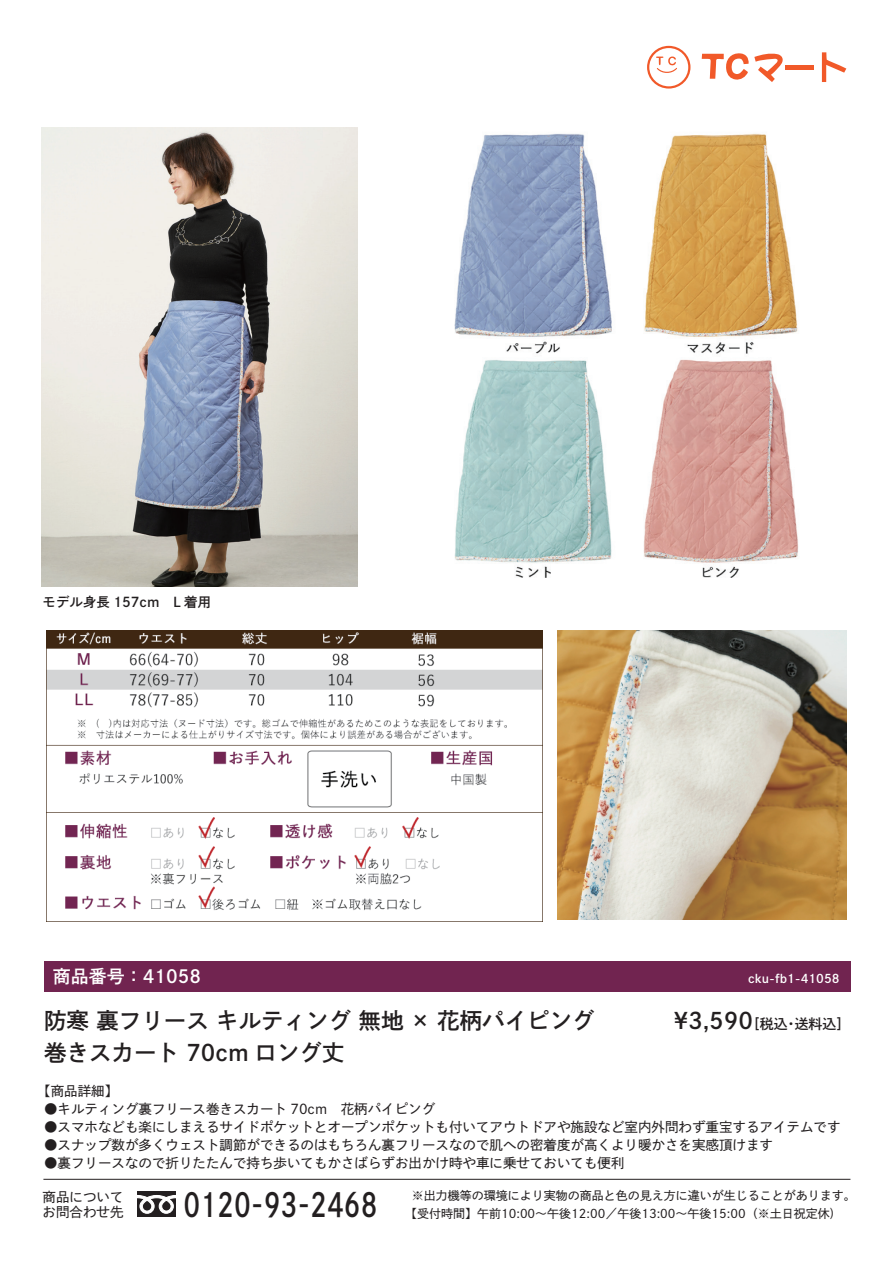
<style>
.page{position:relative;width:893px;height:1263px;background:#fff}
.page>*{position:absolute;margin:0;border:0;box-sizing:border-box;transform-origin:0 0}
.t1{font:32.55px "DNP Shuei Go Kin Std B";color:#231f20;scale:.8 1}
.t2{font:22.5px/31.5px "DNP Shuei Go Kin Std B";color:#231f20}
.t3{font:18px "DNP Shuei Go Kin Std B";color:#fff}
.t4{font:13.95px "DNP Shuei Go Kin Std B";color:#231f20}
.t5{font:13.5px/15px "DNP Shuei Go Kin Std M";color:#231f20}
.t6{font:13.5px "DNP Shuei Go Kin Std B";color:#231f20}
.t7{font:12px "DNP Shuei Go Kin Std M";color:#231f20}
.t8{font:12px "DNP Shuei Go Kin Std B";color:#fff}
.s1{font-size:22.5px}
</style>
<div class="page">
<img style="left:454px;top:133px;width:345px;height:445px">
<img style="left:557px;top:630px;width:289px;height:289px">
<img style="left:46px;top:630px;width:496px;height:291px">
<img style="left:41px;top:128px;width:317px;height:458px">
<div style="left:44px;top:961px;width:806px;height:31px;background:#712450"></div>
<div style="left:137px;top:1191px;width:39px;height:26px;background:#231f20"></div>
<svg style="left:137px;top:1195px;width:39px;height:19px"></svg>
<hr style="left:43px;top:1179px;width:807px;height:1px;background:#231f20">
<svg style="left:822px;top:52px;width:24px;height:30px"></svg>
<svg style="left:702px;top:53px;width:81px;height:29px"></svg>
<div style="left:785px;top:65px;width:28px;height:5px;background:#f15929"></div>
<svg style="left:647px;top:46px;width:43px;height:43px"></svg>
<div style="left:649px;top:48px;width:39px;height:38px;background:#fff;border-radius:50%"></div>
<svg style="left:656px;top:56px;width:21px;height:17px"></svg>
<p class="t6" style="left:43px;top:592px;width:170px">モデル身長 157cm　L 着用</p>
<h3 class="t3" style="left:53px;top:964px;width:150px">商品番号：41058</h3>
<p class="t8" style="left:748px;top:970px;width:93px">cku-fb1-41058</p>
<h2 class="t2" style="left:44px;top:1005px;width:552px">防寒 裏フリース キルティング 無地 × 花柄パイピング巻きスカート 70cm ロング丈</h2>
<p class="t4" style="left:674px;top:1014px;width:178px"><span class="s1">¥3,590</span>［税込・送料込］</p>
<p class="t5" style="left:37px;top:1083px;width:82px">【商品詳細】</p>
<p class="t5" style="left:44px;top:1101px;width:393px">●キルティング裏フリース巻きスカート 70cm　花柄パイピング</p>
<p class="t5" style="left:44px;top:1119px;width:798px">●スマホなども楽にしまえるサイドポケットとオープンポケットも付いてアウトドアや施設など室内外問わず重宝するアイテムです</p>
<p class="t5" style="left:44px;top:1137px;width:730px">●スナップ数が多くウェスト調節ができるのはもちろん裏フリースなので肌への密着度が高くより暖かさを実感頂けます</p>
<p class="t5" style="left:44px;top:1155px;width:582px">●裏フリースなので折りたたんで持ち歩いてもかさばらずお出かけ時や車に乗せておいても便利</p>
<p class="t7" style="left:411px;top:1205px;width:436px">【受付時間】午前10:00～午後12:00／午後13:00～午後15:00（※土日祝定休)　</p>
<p class="t7" style="left:412px;top:1188px;width:445px">※出力機等の環境により実物の商品と色の見え方に違いが生じることがあります。</p>
<p class="t5" style="left:43px;top:1189px;width:82px">商品についてお問合わせ先</p>
<h1 class="t1" style="left:184px;top:1182px;width:244px">0120-93-2468</h1>
</div>
